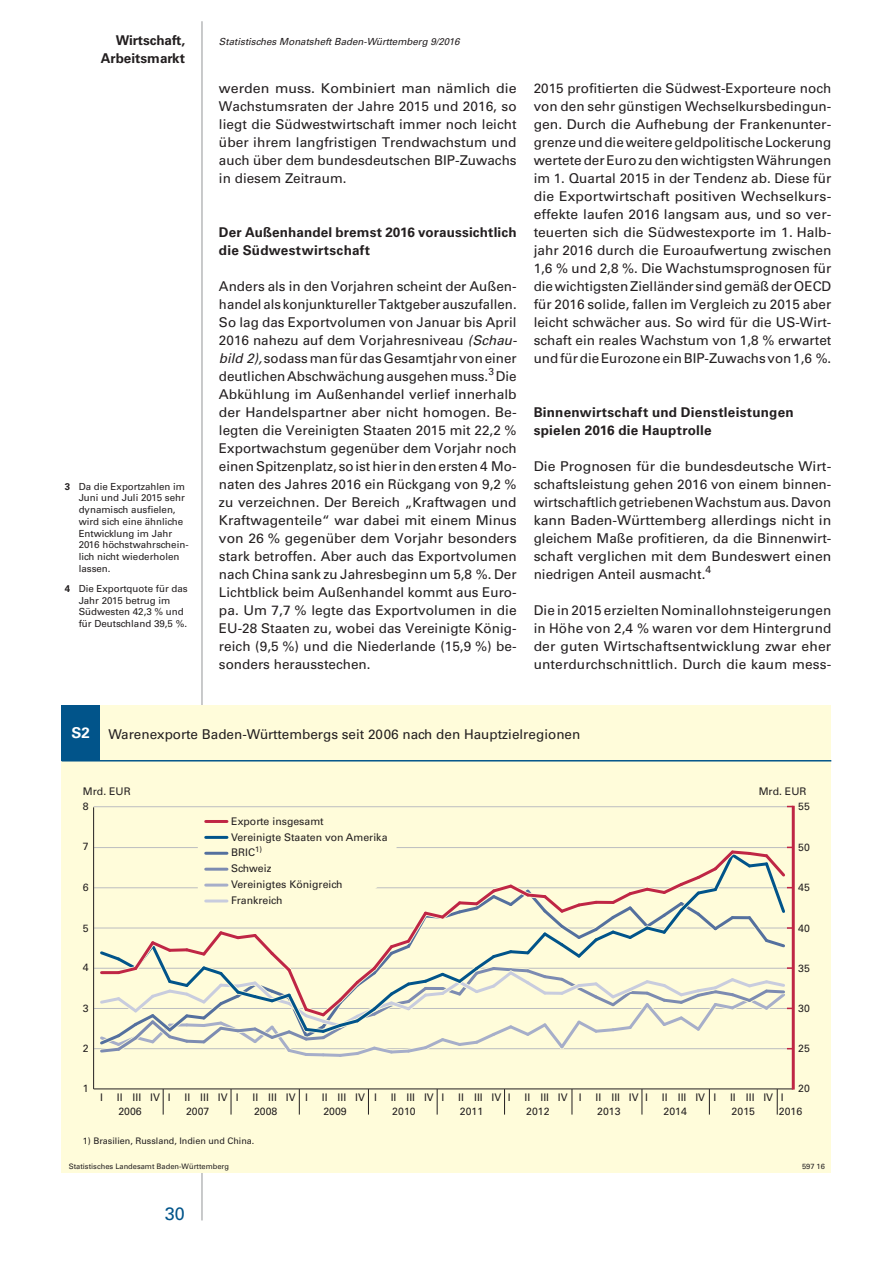
<style>
.page{position:relative;width:893px;height:1263px;background:#fff}
.page>*{position:absolute;margin:0;border:0;box-sizing:border-box;transform-origin:0 0}
.t1{font:18px "Univers";color:#01548a}
.t2{font:13.5px/18px "Univers";color:#231f20;text-align:justify}
.t3{font:13.5px/18px "Univers";color:#231f20;text-align:justify;scale:1.04 1}
.t4{font:13.5px/18px "Univers";color:#231f20;text-align:justify;scale:1.05 1}
.t5{font:700 13.5px/18px "Univers";letter-spacing:.015em;color:#231f20}
.t6{font:10.5px "Univers";color:#231f20}
.t7{font:9.75px/11.7px "Univers";color:#231f20}
.t8{font:italic 9.75px "Univers";color:#231f20}
.t9{font:9px "Univers";color:#231f20}
.t10{font:7.5px "Univers";color:#231f20}
.s1{font-weight:700}
.s2{font-style:italic}
.s3{font-weight:700;font-size:15px;color:#fff}
</style>
<div class="page">
<hr style="left:202px;top:21px;width:1px;height:1199px;background:#939598">
<div style="left:62px;top:705px;width:769px;height:468px;background:#fffcda"></div>
<div style="left:62px;top:705px;width:38px;height:56px;background:#01548a"></div>
<hr style="left:62px;top:760px;width:769px;height:1px;background:#01548a">
<hr style="left:94px;top:1048px;width:698px;height:1px;background:#bcbdc0">
<hr style="left:94px;top:1008px;width:698px;height:1px;background:#bcbdc0">
<hr style="left:94px;top:968px;width:698px;height:1px;background:#bcbdc0">
<hr style="left:94px;top:928px;width:698px;height:1px;background:#bcbdc0">
<hr style="left:94px;top:887px;width:698px;height:1px;background:#bcbdc0">
<hr style="left:94px;top:847px;width:698px;height:1px;background:#bcbdc0">
<hr style="left:94px;top:806px;width:698px;height:1px;background:#bcbdc0">
<svg style="left:163px;top:1089px;width:1px;height:25px"></svg>
<svg style="left:231px;top:1089px;width:1px;height:25px"></svg>
<svg style="left:299px;top:1089px;width:1px;height:25px"></svg>
<svg style="left:368px;top:1089px;width:1px;height:25px"></svg>
<svg style="left:437px;top:1089px;width:1px;height:25px"></svg>
<svg style="left:504px;top:1089px;width:1px;height:25px"></svg>
<svg style="left:572px;top:1089px;width:1px;height:25px"></svg>
<svg style="left:641px;top:1089px;width:1px;height:25px"></svg>
<svg style="left:709px;top:1089px;width:1px;height:25px"></svg>
<svg style="left:777px;top:1089px;width:1px;height:25px"></svg>
<hr style="left:94px;top:1088px;width:699px;height:1px;background:#231f20">
<hr style="left:93px;top:807px;width:1px;height:282px;background:#231f20">
<hr style="left:792px;top:806px;width:3px;height:283px;background:#bf2645">
<svg style="left:95px;top:806px;width:697px;height:254px"></svg>
<hr style="left:206px;top:820px;width:21px;height:3px;background:#bf2645">
<hr style="left:206px;top:899px;width:21px;height:3px;background:#c8ccde">
<hr style="left:206px;top:883px;width:21px;height:3px;background:#a6aec9">
<hr style="left:206px;top:836px;width:21px;height:3px;background:#01548a">
<hr style="left:206px;top:868px;width:21px;height:3px;background:#7c8bb1">
<hr style="left:206px;top:852px;width:21px;height:3px;background:#54709e">
<p class="t5" style="left:116px;top:31px;width:71px">Wirtschaft,</p>
<p class="t8" style="left:219px;top:35px;width:242px">Statistisches Monatsheft Baden-Württemberg 9/2016</p>
<p class="t5" style="left:101px;top:49px;width:86px">Arbeitsmarkt</p>
<p class="t7" style="left:79px;top:480px;width:111px;text-indent:-14px"><span class="s1">3</span> Da die Exportzahlen im<br>Juni und Juli 2015 sehr dynamisch ausfielen, wird sich eine ähnliche<br>Entwicklung im Jahr<br>2016 höchstwahrschein&shy;lich nicht wiederholen lassen.</p>
<p class="t7" style="left:79px;top:582px;width:111px;text-indent:-14px"><span class="s1">4</span> Die Exportquote für das<br>Jahr 2015 betrug im<br>Südwesten 42,3 % und für Deutschland 39,5 %.</p>
<p class="t4" style="left:219px;top:79px;width:285px">werden muss. Kombiniert man nämlich die Wachstumsraten der Jahre 2015 und 2016, so liegt die Südwestwirtschaft immer noch leicht über ihrem langfristigen Trendwachstum und auch über dem bundesdeutschen BIP-Zuwachs in diesem Zeitraum.</p>
<p class="t5" style="left:219px;top:223px;width:299px">Der Außenhandel bremst 2016 voraussichtlich die Südwestwirtschaft</p>
<p class="t2" style="left:219px;top:277px;width:299px">Anders als in den Vorjahren scheint der Außen&shy;handel als konjunktureller Taktgeber auszufallen.<br>So lag das Exportvolumen von Januar bis April 2016 nahezu auf dem Vorjahresniveau <span class="s2">(Schau&shy;bild 2),</span> sodass man für das Gesamtjahr von einer deutlichen Abschwächung ausgehen muss.<sup>3</sup> Die Abkühlung im Außenhandel verlief innerhalb der Handelspartner aber nicht homogen. Be&shy;legten die Vereinigten Staaten 2015 mit 22,2 % Exportwachstum gegenüber dem Vorjahr noch einen Spitzenplatz, so ist hier in den ersten 4 Mo&shy;naten des Jahres 2016 ein Rückgang von 9,2 % zu verzeichnen. Der Bereich „Kraftwagen und Kraftwagenteile“ war dabei mit einem Minus von 26 % gegenüber dem Vorjahr besonders stark betroffen. Aber auch das Exportvolumen nach China sank zu Jahresbeginn um 5,8 %. Der Lichtblick beim Außenhandel kommt aus Euro&shy;pa. Um 7,7 % legte das Exportvolumen in die EU-28 Staaten zu, wobei das Vereinigte König&shy;reich (9,5 %) und die Niederlande (15,9 %) be&shy;sonders herausstechen.</p>
<p class="t2" style="left:534px;top:79px;width:299px">2015 profitierten die Südwest-Exporteure noch von den sehr günstigen Wechselkursbedingun&shy;gen. Durch die Aufhebung der Frankenunter&shy;grenze und die weitere geldpolitische Lockerung wertete der Euro zu den wichtigsten Währungen im 1. Quartal 2015 in der Tendenz ab. Diese für die Exportwirtschaft positiven Wechselkurs&shy;effekte laufen 2016 langsam aus, und so ver&shy;teuerten sich die Südwestexporte im 1. Halb&shy;jahr 2016 durch die Euroaufwertung zwischen 1,6 % und 2,8 %. Die Wachstumsprognosen für die wichtigsten Zielländer sind gemäß der OECD für 2016 solide, fallen im Vergleich zu 2015 aber leicht schwächer aus. So wird für die US-Wirt&shy;schaft ein reales Wachstum von 1,8 % erwartet und für die Eurozone ein BIP-Zuwachs von 1,6 %.</p>
<p class="t5" style="left:534px;top:403px;width:262px">Binnenwirtschaft und Dienstleistungen spielen 2016 die Hauptrolle</p>
<p class="t3" style="left:534px;top:457px;width:288px">Die Prognosen für die bundesdeutsche Wirt&shy;schaftsleistung gehen 2016 von einem binnen&shy;wirtschaftlich getriebenen Wachstum aus. Davon kann Baden-Württemberg allerdings nicht in gleichem Maße profitieren, da die Binnenwirt&shy;schaft verglichen mit dem Bundeswert einen niedrigen Anteil ausmacht.<sup>4</sup></p>
<p class="t2" style="left:534px;top:601px;width:299px">Die in 2015 erzielten Nominallohnsteigerungen in Höhe von 2,4 % waren vor dem Hintergrund der guten Wirtschaftsentwicklung zwar eher unterdurchschnittlich. Durch die kaum mess-</p>
<p class="t2" style="left:72px;top:725px;width:510px"><span class="s3">S2</span> Warenexporte Baden-Württembergs seit 2006 nach den Hauptzielregionen</p>
<p class="t6" style="left:83px;top:785px;width:49px">Mrd. EUR</p>
<p class="t6" style="left:759px;top:785px;width:49px">Mrd. EUR</p>
<p class="t6" style="left:83px;top:800px;width:7px">8</p>
<p class="t6" style="left:798px;top:800px;width:13px">55</p>
<p class="t6" style="left:231px;top:815px;width:94px">Exporte insgesamt</p>
<p class="t6" style="left:83px;top:840px;width:7px">7</p>
<p class="t6" style="left:231px;top:831px;width:158px">Vereinigte Staaten von Amerika</p>
<p class="t6" style="left:231px;top:862px;width:42px">Schweiz</p>
<p class="t6" style="left:231px;top:846px;width:32px">BRIC<sup>1)</sup></p>
<p class="t6" style="left:798px;top:841px;width:13px">50</p>
<p class="t6" style="left:83px;top:881px;width:7px">6</p>
<p class="t6" style="left:231px;top:878px;width:113px">Vereinigtes Königreich</p>
<p class="t6" style="left:798px;top:881px;width:13px">45</p>
<p class="t6" style="left:231px;top:894px;width:53px">Frankreich</p>
<p class="t6" style="left:83px;top:921px;width:7px">5</p>
<p class="t6" style="left:798px;top:921px;width:13px">40</p>
<p class="t6" style="left:83px;top:961px;width:7px">4</p>
<p class="t6" style="left:798px;top:962px;width:13px">35</p>
<p class="t6" style="left:83px;top:1002px;width:7px">3</p>
<p class="t6" style="left:798px;top:1002px;width:13px">30</p>
<p class="t6" style="left:83px;top:1042px;width:7px">2</p>
<p class="t6" style="left:798px;top:1042px;width:13px">25</p>
<p class="t6" style="left:798px;top:1082px;width:13px">20</p>
<p class="t6" style="left:83px;top:1082px;width:7px">1</p>
<p class="t6" style="left:100px;top:1091px;width:4px">I</p>
<p class="t6" style="left:117px;top:1091px;width:55px">II III IV I</p>
<p class="t6" style="left:184px;top:1091px;width:45px">II III IV</p>
<p class="t6" style="left:781px;top:1091px;width:4px">I</p>
<p class="t6" style="left:254px;top:1105px;width:25px">2008</p>
<p class="t6" style="left:323px;top:1105px;width:25px">2009</p>
<p class="t6" style="left:392px;top:1105px;width:25px">2010</p>
<p class="t6" style="left:460px;top:1105px;width:25px">2011</p>
<p class="t6" style="left:526px;top:1105px;width:25px">2012</p>
<p class="t6" style="left:597px;top:1105px;width:25px">2013</p>
<p class="t6" style="left:664px;top:1105px;width:25px">2014</p>
<p class="t6" style="left:732px;top:1105px;width:25px">2015</p>
<p class="t6" style="left:779px;top:1105px;width:25px">2016</p>
<p class="t9" style="left:83px;top:1135px;width:173px">1) Brasilien, Russland, Indien und China.</p>
<p class="t6" style="left:236px;top:1091px;width:4px">I</p>
<p class="t6" style="left:252px;top:1091px;width:57px">II III IV I</p>
<p class="t6" style="left:322px;top:1091px;width:57px">II III IV I</p>
<p class="t6" style="left:391px;top:1091px;width:55px">II III IV I</p>
<p class="t6" style="left:458px;top:1091px;width:54px">II III IV I</p>
<p class="t6" style="left:525px;top:1091px;width:59px">II III IV I</p>
<p class="t6" style="left:596px;top:1091px;width:54px">II III IV I</p>
<p class="t6" style="left:662px;top:1091px;width:56px">II III IV I</p>
<p class="t6" style="left:730px;top:1091px;width:45px">II III IV</p>
<p class="t6" style="left:118px;top:1105px;width:25px">2006</p>
<p class="t6" style="left:186px;top:1105px;width:25px">2007</p>
<p class="t10" style="left:69px;top:1162px;width:162px">Statistisches Landesamt Baden-Württemberg</p>
<p class="t10" style="left:802px;top:1162px;width:24px">597 16</p>
<h1 class="t1" style="left:165px;top:1203px;width:22px">30</h1>
</div>
